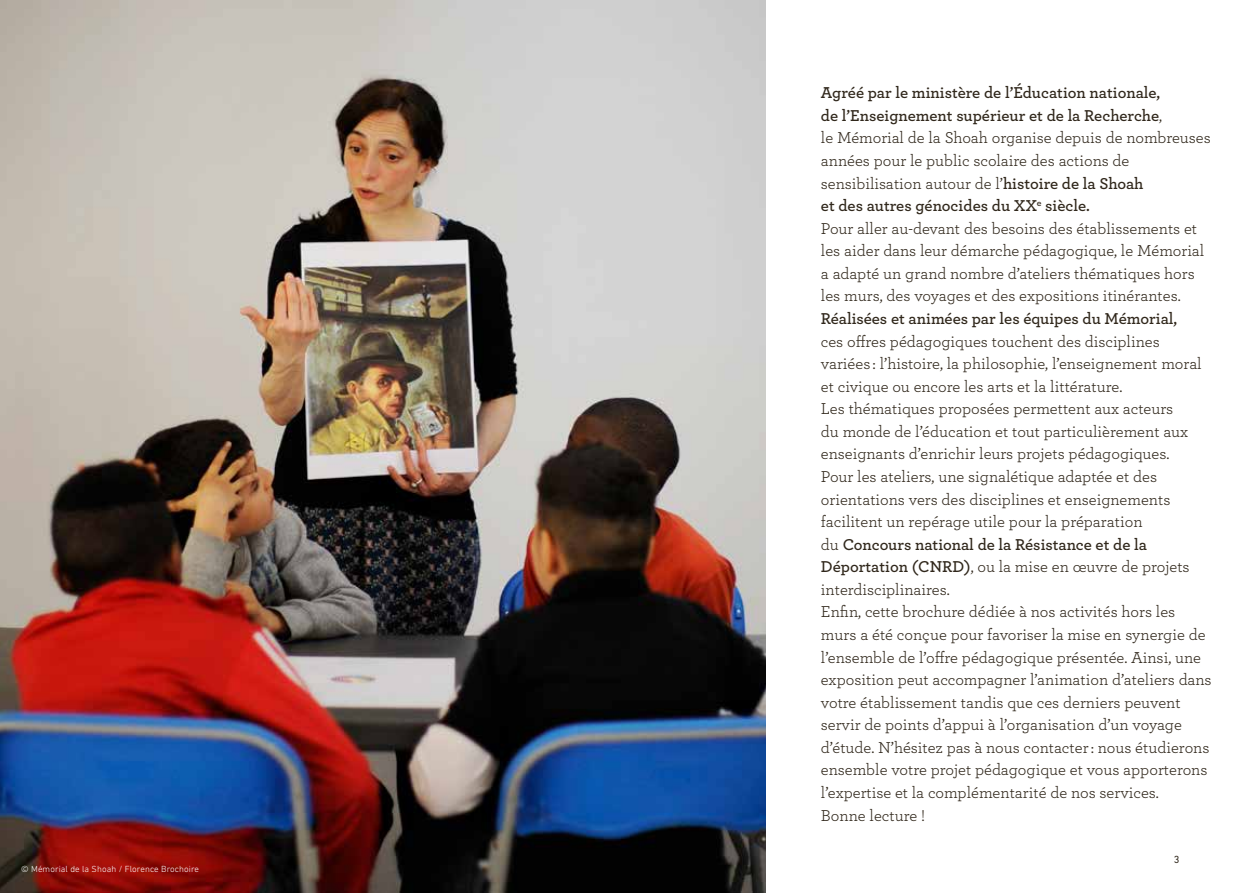
<style>
.page{position:relative;width:1259px;height:893px;background:#fff}
.page>*{position:absolute;margin:0;border:0;box-sizing:border-box;transform-origin:0 0}
.t1{font:16.5px/22.5px "Archer";color:#30271b}
.t2{font:600 16.5px "Archer";color:#30271b}
.t3{font:10.5px "DIN Next LT Pro";color:#30271b}
.t4{font:300 9px "DIN Next LT Pro";letter-spacing:.01em;color:#fff}
.s1{font-weight:600}
</style>
<div class="page">
<img style="left:0;top:0;width:765px;height:893px">
<p class="t4" style="left:21px;top:863px;width:179px">© Mémorial de la Shoah / Florence Brochoire</p>
<p class="t1" style="left:821px;top:81px;width:391px"><span class="s1">Agréé par le ministère de l’Éducation nationale,<br>de l’Enseignement supérieur et de la Recherche</span>,<br>le Mémorial de la Shoah organise depuis de nombreuses années pour le public scolaire des actions de sensibilisation autour de l’<span class="s1">histoire de la Shoah<br>et des autres génocides du XX</span><sup>e</sup> <span class="s1">siècle.<br></span>Pour aller au-devant des besoins des établissements et les aider dans leur démarche pédagogique, le Mémorial a adapté un grand nombre d’ateliers thématiques hors les murs, des voyages et des expositions itinérantes.</p>
<p class="t2" style="left:821px;top:306px;width:358px">Réalisées et animées par les équipes du Mémorial,</p>
<p class="t1" style="left:821px;top:329px;width:392px">ces offres pédagogiques touchent des disciplines variées : l’histoire, la philosophie, l’enseignement moral et civique ou encore les arts et la littérature.<br>Les thématiques proposées permettent aux acteurs<br>du monde de l’éducation et tout particulièrement aux enseignants d’enrichir leurs projets pédagogiques.<br>Pour les ateliers, une signalétique adaptée et des orientations vers des disciplines et enseignements facilitent un repérage utile pour la préparation<br>du <span class="s1">Concours national de la Résistance et de la Déportation (CNRD)</span>, ou la mise en œuvre de projets interdisciplinaires.<br>Enfin, cette brochure dédiée à nos activités hors les murs a été conçue pour favoriser la mise en synergie de l’ensemble de l’offre pédagogique présentée. Ainsi, une exposition peut accompagner l’animation d’ateliers dans votre établissement tandis que ces derniers peuvent servir de points d’appui à l’organisation d’un voyage d’étude. N’hésitez pas à nous contacter : nous étudierons ensemble votre projet pédagogique et vous apporterons l’expertise et la complémentarité de nos services.<br>Bonne lecture !</p>
<p class="t3" style="left:1174px;top:854px;width:7px">3</p>
</div>
